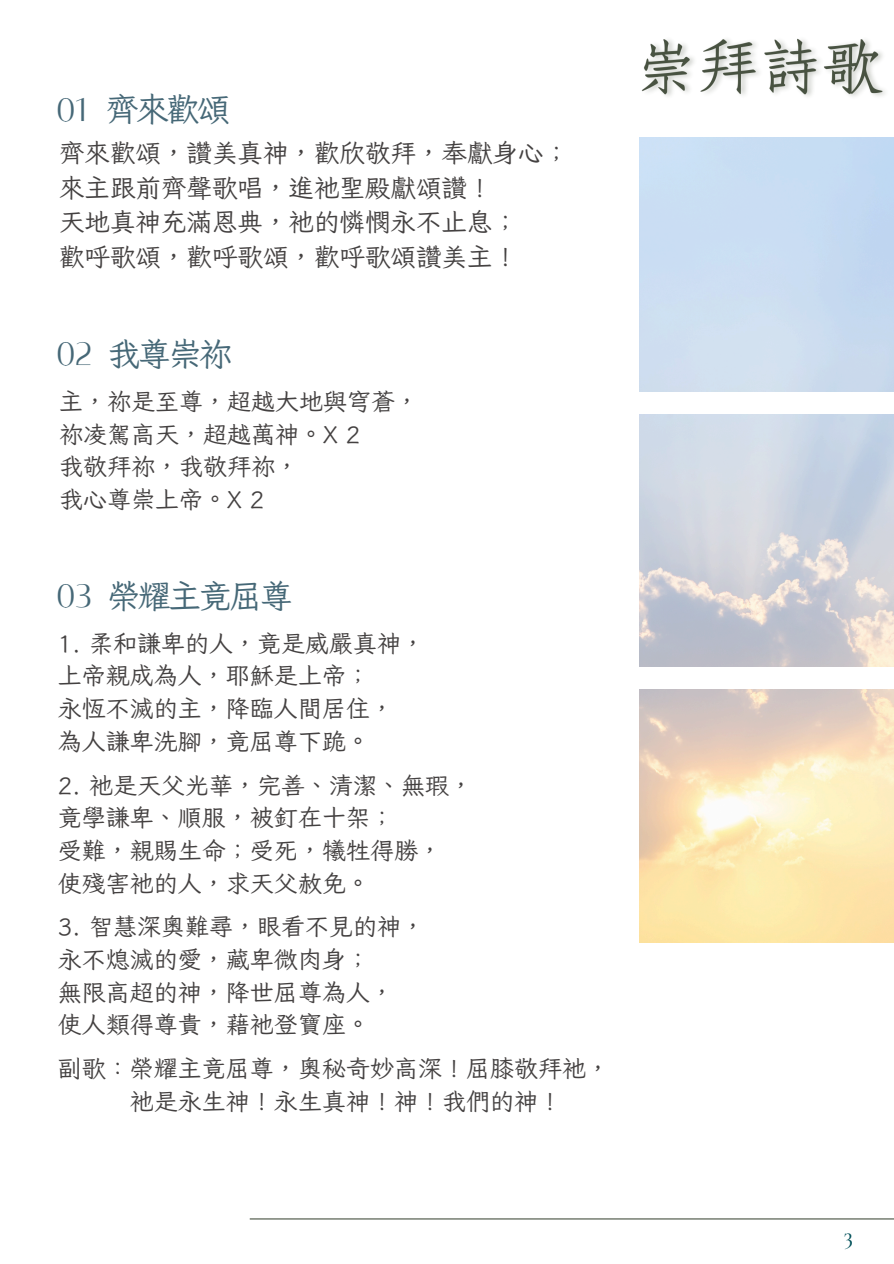
<style>
.page{position:relative;width:894px;height:1264px;background:#fff}
.page>*{position:absolute;margin:0;border:0;box-sizing:border-box;transform-origin:0 0}
.t1{font:36px "Alta regular";color:#466877}
.t2{font:33px "Iansui 094";letter-spacing:-.075em;color:#466877}
.t3{font:25.5px "Iansui 094";color:#444141}
.t4{font:24px/32.7px "Iansui 094";color:#444141}
.t5{font:500 23.55px "Cormorant Garamond";color:#005059}
.s1{font-family:"Alta regular";font-size:36px}
</style>
<div class="page">
<hr style="left:250px;top:1218px;width:643px;height:1px;background:#485241">
<img style="left:639px;top:137px;width:254px;height:805px">
<div style="left:630px;top:667px;width:263px;height:22px;background:#fff"></div>
<div style="left:632px;top:392px;width:261px;height:21px;background:#fff"></div>
<img style="left:641px;top:38px;width:244px;height:59px">
<h2 class="t2" style="left:106px;top:91px;width:126px">齊來歡頌</h2>
<p class="t1" style="left:56px;top:92px;width:31px">01</p>
<p class="t3" style="left:59px;top:139px;width:511px">齊來歡頌，讚美真神，歡欣敬拜，奉獻身心；</p>
<p class="t3" style="left:59px;top:174px;width:435px">來主跟前齊聲歌唱，進祂聖殿獻頌讚！</p>
<p class="t3" style="left:59px;top:209px;width:460px">天地真神充滿恩典，祂的憐憫永不止息；</p>
<p class="t3" style="left:59px;top:244px;width:460px">歡呼歌頌，歡呼歌頌，歡呼歌頌讚美主！</p>
<p class="t2" style="left:56px;top:336px;width:177px"><span class="s1">02</span> 我尊崇祢</p>
<h2 class="t4" style="left:59px;top:384px;width:361px">主，祢是至尊，超越大地與穹蒼，祢凌駕高天，超越萬神。X 2<br>我敬拜祢，我敬拜祢，<br>我心尊崇上帝。X 2</h2>
<p class="t2" style="left:56px;top:579px;width:238px"><span class="s1">03</span> 榮耀主竟屈尊</p>
<p class="t4" style="left:58px;top:626px;width:369px">1. 柔和謙卑的人，竟是威嚴真神，</p>
<p class="t4" style="left:58px;top:659px;width:313px">上帝親成為人，耶穌是上帝；</p>
<p class="t4" style="left:58px;top:691px;width:337px">永恆不滅的主，降臨人間居住，</p>
<p class="t4" style="left:58px;top:724px;width:313px">為人謙卑洗腳，竟屈尊下跪。</p>
<p class="t4" style="left:58px;top:768px;width:417px">2. 祂是天父光華，完善、清潔、無瑕，</p>
<p class="t4" style="left:58px;top:800px;width:337px">竟學謙卑、順服，被釘在十架；</p>
<p class="t4" style="left:58px;top:833px;width:385px">受難，親賜生命；受死，犧牲得勝，</p>
<p class="t4" style="left:58px;top:866px;width:313px">使殘害祂的人，求天父赦免。</p>
<p class="t4" style="left:58px;top:910px;width:369px">3. 智慧深奧難尋，眼看不見的神，</p>
<p class="t4" style="left:58px;top:942px;width:313px">永不熄滅的愛，藏卑微肉身；</p>
<p class="t4" style="left:58px;top:975px;width:337px">無限高超的神，降世屈尊為人，</p>
<p class="t4" style="left:58px;top:1007px;width:313px">使人類得尊貴，藉祂登寶座。</p>
<p class="t4" style="left:58px;top:1051px;width:553px">副歌：榮耀主竟屈尊，奧秘奇妙高深！屈膝敬拜祂，</p>
<p class="t4" style="left:130px;top:1084px;width:433px">祂是永生神！永生真神！神！我們的神！</p>
<h3 class="t5" style="left:843px;top:1221px;width:11px">3</h3>
</div>
